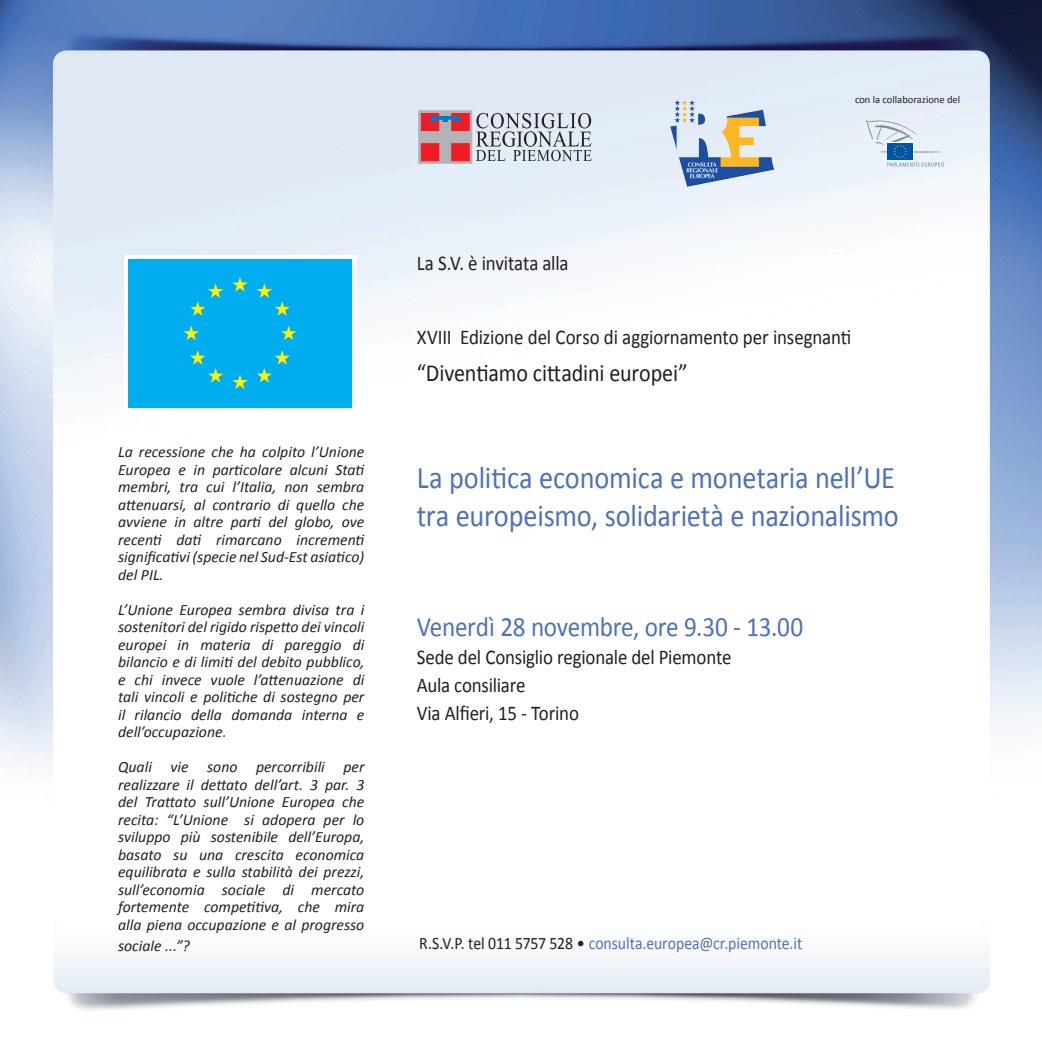
<style>
.page{position:relative;width:1042px;height:1042px;background:#fff}
.page>*{position:absolute;margin:0;border:0;box-sizing:border-box;transform-origin:0 0}
.t1{font:31.5px/37.8px "Calibri";letter-spacing:-.005em;color:#4d72b8;scale:.9 1}
.t2{font:28px "Calibri";letter-spacing:-.01em;color:#4d72b8;scale:.9 1}
.t3{font:24.5px "Calibri";letter-spacing:-.01em;color:#231f20;scale:.9 1}
.t4{font:21px/28px "Calibri";letter-spacing:-.01em;color:#231f20;scale:.9 1}
.t5{font:17.5px "Calibri";letter-spacing:-.005em;color:#4d72b8;scale:.9 1}
.t6{font:italic 15.75px/17.5px "Calibri";color:#231f20;text-align:justify}
.t7{font:10.5px "Calibri";color:#231f20}
.s1{color:#231f20}
</style>
<div class="page">
<img style="left:0;top:0;width:1042px;height:1010px">
<div style="left:418px;top:110px;width:54px;height:54px;background:#b2b3b7;border:1px solid #b2b3b7"></div>
<div style="left:451px;top:143px;width:18px;height:18px;background:#ee1d23;border:1px solid #ee1d23"></div>
<div style="left:421px;top:143px;width:18px;height:18px;background:#ee1d23;border:1px solid #ee1d23"></div>
<div style="left:421px;top:113px;width:18px;height:18px;background:#ee1d23"></div>
<div style="left:451px;top:113px;width:18px;height:18px;background:#ee1d23;border:1px solid #ee1d23"></div>
<svg style="left:429px;top:116px;width:32px;height:6px"></svg>
<svg style="left:476px;top:113px;width:115px;height:48px;background:#b5bcc5"></svg>
<img style="left:670px;top:99px;width:103px;height:88px">
<svg style="left:866px;top:120px;width:78px;height:47px;background:#c6d5e5"></svg>
<div style="left:124px;top:255px;width:232px;height:157px;background:#fff"></div>
<div style="left:128px;top:259px;width:224px;height:149px;background:#00aeef"></div>
<svg style="left:232px;top:277px;width:16px;height:14px"></svg>
<svg style="left:190px;top:283px;width:33px;height:33px"></svg>
<svg style="left:183px;top:326px;width:16px;height:14px"></svg>
<svg style="left:190px;top:350px;width:33px;height:33px"></svg>
<svg style="left:232px;top:374px;width:16px;height:15px"></svg>
<svg style="left:257px;top:350px;width:33px;height:33px"></svg>
<svg style="left:281px;top:326px;width:15px;height:14px"></svg>
<svg style="left:257px;top:283px;width:33px;height:33px"></svg>
<p class="t7" style="left:855px;top:92px;width:107px">con la collaborazione del</p>
<p class="t6" style="left:118px;top:443px;width:248px">La recessione che ha colpito l’Unione Europea e in particolare alcuni Stati membri, tra cui l’Italia, non sembra attenuarsi, al contrario di quello che avviene in altre parti del globo, ove recenti dati rimarcano incrementi significativi (specie nel Sud-Est asiatico) del PIL.</p>
<p class="t6" style="left:118px;top:600px;width:248px">L’Unione Europea sembra divisa tra i sostenitori del rigido rispetto dei vincoli europei in materia di pareggio di bilancio e di limiti del debito pubblico, e chi invece vuole l’attenuazione di tali vincoli e politiche di sostegno per il rilancio della domanda interna e dell’occupazione.</p>
<p class="t6" style="left:118px;top:758px;width:248px">Quali vie sono percorribili per realizzare il dettato dell’art. 3 par. 3 del Trattato sull’Unione Europea che recita: “L’Unione si adopera per lo sviluppo più sostenibile dell’Europa, basato su una crescita economica equilibrata e sulla stabilità dei prezzi, sull’economia sociale di mercato fortemente competitiva, che mira alla piena occupazione e al progresso</p>
<p class="t6" style="left:118px;top:936px;width:73px">sociale ...”?</p>
<h3 class="t4" style="left:417px;top:249px;width:170px">La S.V. è invitata alla</h3>
<h3 class="t4" style="left:417px;top:323px;width:484px">XVIII Edizione del Corso di aggiornamento per insegnanti</h3>
<h3 class="t3" style="left:417px;top:357px;width:302px">“Diventiamo cittadini europei”</h3>
<h1 class="t1" style="left:417px;top:459px;width:537px">La politica economica e monetaria nell’UE tra europeismo, solidarietà e nazionalismo</h1>
<h2 class="t2" style="left:417px;top:609px;width:431px">Venerdì 28 novembre, ore 9.30 - 13.00</h2>
<h3 class="t4" style="left:417px;top:643px;width:351px">Sede del Consiglio regionale del Piemonte<br>Aula consiliare<br>Via Alfieri, 15 - Torino</h3>
<p class="t5" style="left:419px;top:932px;width:427px"><span class="s1">R.S.V.P. tel 011 5757 528 •</span> consulta.europea@cr.piemonte.it</p>
</div>
